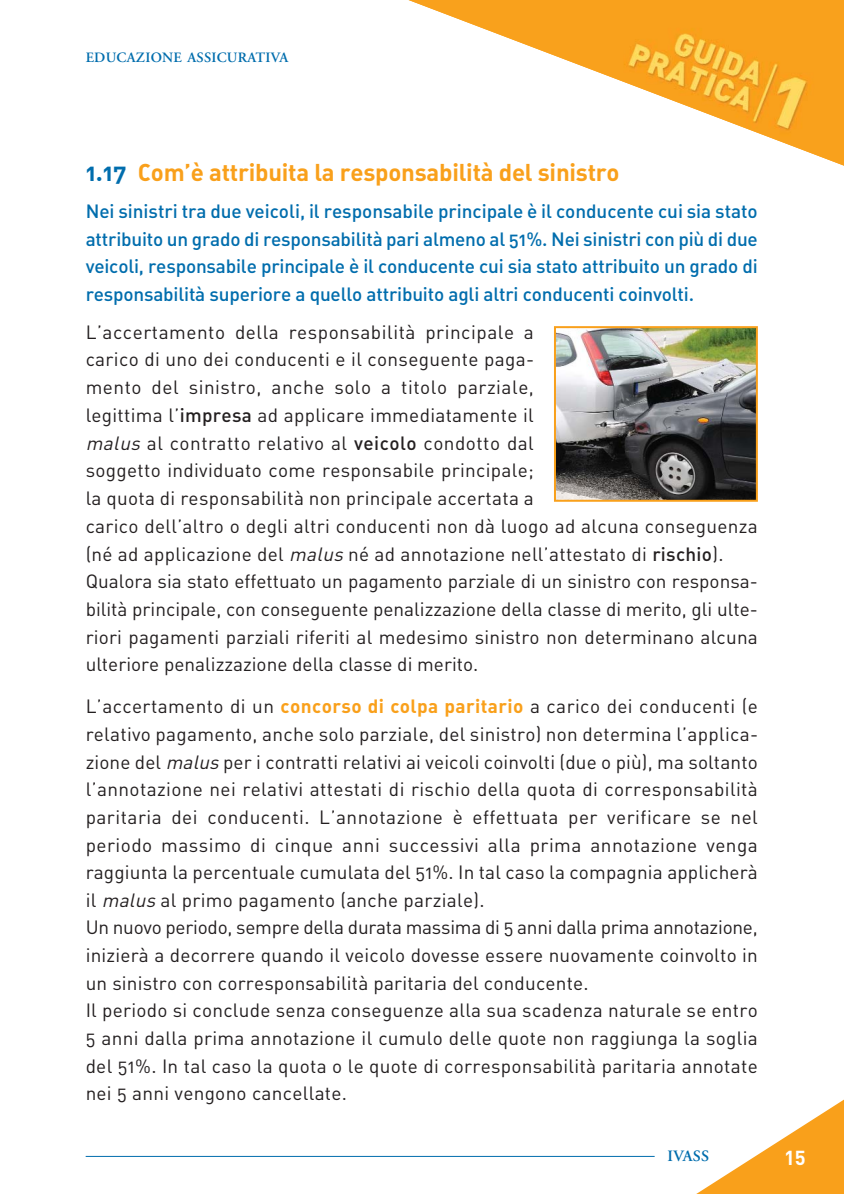
<style>
.page{position:relative;width:844px;height:1194px;background:#fff}
.page>*{position:absolute;margin:0;border:0;box-sizing:border-box;transform-origin:0 0}
.t1{font:24px "DIN Bold Alternate";letter-spacing:-.01em;color:#f9a01b}
.t2{font:20px "DIN Bold";color:#fff}
.t3{font:19px/27.6px "DIN Regular Alternate";letter-spacing:.015em;color:#231f20}
.t4{font:19px/27.6px "DIN Medium Alternate";letter-spacing:-.01em;color:#006dad;text-align:justify}
.t5{font:600 15.8px "Adobe Garamond";letter-spacing:.02em;color:#006dad}
.t6{font:600 14.2px "Adobe Garamond";letter-spacing:.02em;color:#006dad}
.s1{color:#006dad}
.s2{font-family:"DIN Medium Alternate"}
.s3{font-style:italic}
.s4{font-family:"DIN Bold Alternate";color:#f9a01b}
</style>
<div class="page">
<svg style="left:645px;top:1100px;width:198px;height:93px"></svg>
<img style="left:408px;top:0;width:435px;height:166px">
<hr style="left:86px;top:1155px;width:568px;height:1px;background:#006dad">
<img style="left:557px;top:329px;width:197px;height:169px">
<div style="left:554px;top:326px;width:203px;height:175px;border:2px solid #f9a01b"></div>
<p class="t6" style="left:86px;top:52px;width:204px">EDUCAZIONE ASSICURATIVA</p>
<p class="t1" style="left:86px;top:163px;width:535px"><span class="s1">1.17</span> Com’è attribuita la responsabilità del sinistro</p>
<p class="t4" style="left:86px;top:199px;width:673px">Nei sinistri tra due veicoli, il responsabile principale è il conducente cui sia stato attribuito un grado di responsabilità pari almeno al 51%. Nei sinistri con più di due veicoli, responsabile principale è il conducente cui sia stato attribuito un grado di responsabilità superiore a quello attribuito agli altri conducenti coinvolti.</p>
<p class="t3" style="left:86px;top:320px;width:673px">L’accertamento della responsabilità principale a<br>carico di uno dei conducenti e il conseguente paga-<br>mento del sinistro, anche solo a titolo parziale,<br>legittima l’<span class="s2">impresa</span> ad applicare immediatamente il<br><span class="s3">malus</span> al contratto relativo al <span class="s2">veicolo</span> condotto dal<br>soggetto individuato come responsabile principale;<br>la quota di responsabilità non principale accertata a<br>carico dell’altro o degli altri conducenti non dà luogo ad alcuna conseguenza (né ad applicazione del <span class="s3">malus</span>né ad annotazione nell’attestato di <span class="s2">rischio</span>).<br>Qualora sia stato effettuato un pagamento parziale di un sinistro con responsa&shy;bilità principale, con conseguente penalizzazione della classe di merito, gli ulte&shy;riori pagamenti parziali riferiti al medesimo sinistro non determinano alcuna ulteriore penalizzazione della classe di merito.</p>
<p class="t3" style="left:86px;top:694px;width:674px">L’accertamento di un <span class="s4">concorso di colpa paritario</span> a carico dei conducenti (e relativo pagamento, anche solo parziale, del sinistro) non determina l’applica&shy;zione del <span class="s3">malus</span>per i contratti relativi ai veicoli coinvolti (due o più), ma soltanto l’annotazione nei relativi attestati di rischio della quota di corresponsabilità paritaria dei conducenti. L’annotazione è effettuata per verificare se nel periodo massimo di cinque anni successivi alla prima annotazione venga raggiunta la percentuale cumulata del 51%. In tal caso la compagnia applicherà il <span class="s3">malus</span>al primo pagamento (anche parziale).<br>Un nuovo periodo, sempre della durata massima di 5 anni dalla prima annotazione, inizierà a decorrere quando il veicolo dovesse essere nuovamente coinvolto in un sinistro con corresponsabilità paritaria del conducente.<br>Il periodo si conclude senza conseguenze alla sua scadenza naturale se entro 5 anni dalla prima annotazione il cumulo delle quote non raggiunga la soglia del 51%. In tal caso la quota o le quote di corresponsabilità paritaria annotate nei 5 anni vengono cancellate.</p>
<p class="t5" style="left:667px;top:1149px;width:43px">IVASS</p>
<p class="t2" style="left:784px;top:1145px;width:23px">15</p>
</div>
